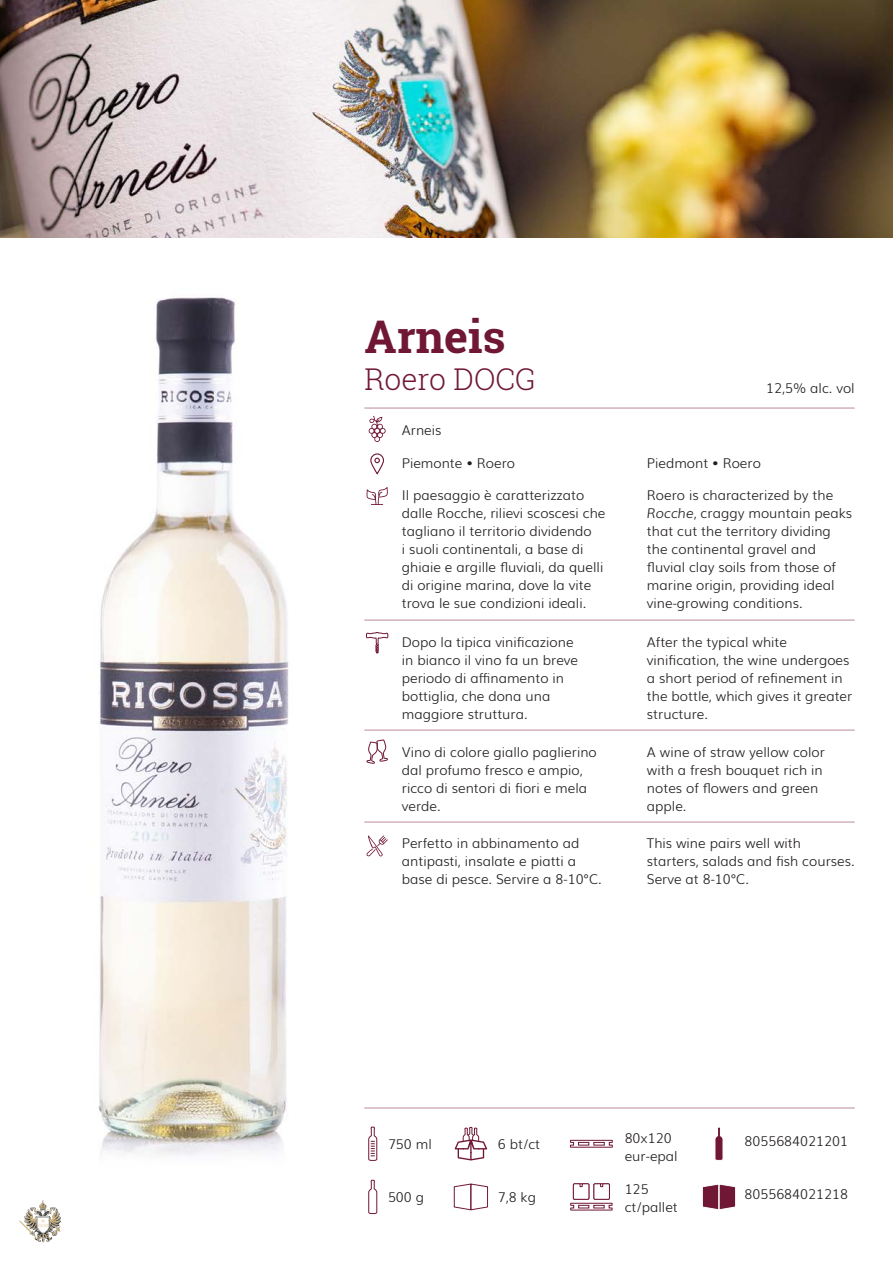
<style>
.page{position:relative;width:893px;height:1263px;background:#fff}
.page>*{position:absolute;margin:0;border:0;box-sizing:border-box;transform-origin:0 0}
.t1{font:700 45px "Roboto Slab";color:#701736}
.t2{font:300 30px "Roboto Slab";color:#701736}
.t3{font:300 13.5px/18px "Muli";color:#231f20}
.s1{font-style:italic}
</style>
<div class="page">
<img style="left:98px;top:297px;width:298px;height:859px">
<hr style="left:364px;top:408px;width:491px;height:1px;background:#b88b9b">
<hr style="left:364px;top:1107px;width:491px;height:1px;background:#b88b9b">
<svg style="left:369px;top:416px;width:17px;height:26px"></svg>
<svg style="left:366px;top:487px;width:22px;height:18px"></svg>
<svg style="left:370px;top:453px;width:15px;height:23px"></svg>
<svg style="left:570px;top:1183px;width:43px;height:28px"></svg>
<svg style="left:368px;top:1126px;width:10px;height:35px"></svg>
<svg style="left:368px;top:1179px;width:10px;height:36px"></svg>
<svg style="left:453px;top:1183px;width:35px;height:28px"></svg>
<svg style="left:702px;top:1184px;width:34px;height:26px"></svg>
<svg style="left:715px;top:1127px;width:8px;height:34px"></svg>
<svg style="left:454px;top:1127px;width:33px;height:33px"></svg>
<svg style="left:570px;top:1139px;width:43px;height:9px"></svg>
<svg style="left:19px;top:1200px;width:42px;height:42px"></svg>
<hr style="left:364px;top:822px;width:491px;height:1px;background:#b88b9b">
<svg style="left:366px;top:835px;width:22px;height:21px"></svg>
<hr style="left:364px;top:730px;width:491px;height:1px;background:#b88b9b">
<svg style="left:366px;top:739px;width:22px;height:30px"></svg>
<hr style="left:364px;top:620px;width:491px;height:1px;background:#b88b9b">
<svg style="left:365px;top:632px;width:24px;height:26px"></svg>
<img style="left:0;top:0;width:893px;height:237px">
<p class="t1" style="left:364px;top:305px;width:143px">Arneis</p>
<p class="t2" style="left:364px;top:359px;width:173px">Roero DOCG</p>
<p class="t3" style="left:402px;top:420px;width:41px">Arneis</p>
<p class="t3" style="left:766px;top:378px;width:90px">12,5% alc. vol</p>
<p class="t3" style="left:402px;top:453px;width:115px">Piemonte • Roero</p>
<p class="t3" style="left:647px;top:453px;width:115px">Piedmont • Roero</p>
<p class="t3" style="left:402px;top:485px;width:205px">Il paesaggio è caratterizzato dalle Rocche, rilievi scoscesi che tagliano il territorio dividendo<br>i suoli continentali, a base di ghiaie e argille fluviali, da quelli di origine marina, dove la vite trova le sue condizioni ideali.</p>
<p class="t3" style="left:402px;top:632px;width:178px">Dopo la tipica vinificazione in bianco il vino fa un breve periodo di affinamento in bottiglia, che dona una maggiore struttura.</p>
<p class="t3" style="left:647px;top:485px;width:207px">Roero is characterized by the<br><span class="s1">Rocche</span>, craggy mountain peaks that cut the territory dividing the continental gravel and fluvial clay soils from those of marine origin, providing ideal vine-growing conditions.</p>
<p class="t3" style="left:647px;top:632px;width:207px">After the typical white vinification, the wine undergoes a short period of refinement in the bottle, which gives it greater structure.</p>
<p class="t3" style="left:402px;top:742px;width:196px">Vino di colore giallo paglierino dal profumo fresco e ampio, ricco di sentori di fiori e mela verde.</p>
<p class="t3" style="left:647px;top:742px;width:179px">A wine of straw yellow color with a fresh bouquet rich in notes of flowers and green apple.</p>
<p class="t3" style="left:402px;top:833px;width:202px">Perfetto in abbinamento ad antipasti, insalate e piatti a base di pesce. Servire a 8-10°C.</p>
<p class="t3" style="left:647px;top:833px;width:209px">This wine pairs well with starters, salads and fish courses.<br>Serve at 8-10°C.</p>
<p class="t3" style="left:388px;top:1134px;width:45px">750 ml</p>
<p class="t3" style="left:498px;top:1134px;width:44px">6 bt/ct</p>
<p class="t3" style="left:625px;top:1128px;width:54px">80x120 eur-epal</p>
<p class="t3" style="left:745px;top:1131px;width:105px">8055684021201</p>
<p class="t3" style="left:388px;top:1187px;width:38px">500 g</p>
<p class="t3" style="left:625px;top:1178px;width:55px">125 ct/pallet</p>
<p class="t3" style="left:498px;top:1187px;width:40px">7,8 kg</p>
<p class="t3" style="left:745px;top:1184px;width:105px">8055684021218</p>
</div>
